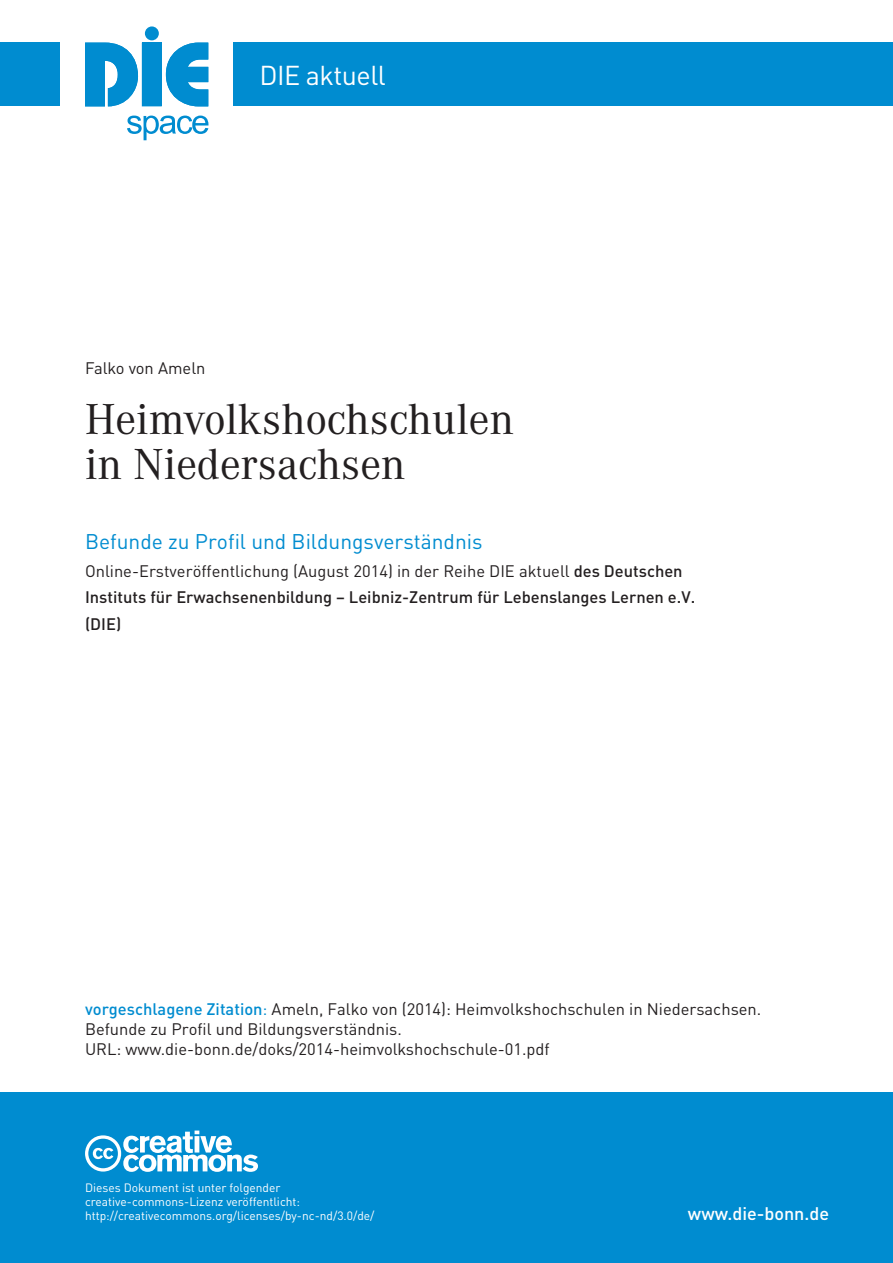
<style>
.page{position:relative;width:893px;height:1263px;background:#fff}
.page>*{position:absolute;margin:0;border:0;box-sizing:border-box;transform-origin:0 0}
.t1{font:45px/45px "Corporate A";color:#231f20}
.t2{font:27px "DIN Pro";letter-spacing:-.02em;color:#fff}
.t3{font:21px "DIN Pro";color:#008cd0}
.t4{font:500 18px "DIN Pro";color:#fff}
.t5{font:16.5px/19.8px "DIN Pro";color:#231f20}
.t6{font:500 16.5px/25.3px "DIN Pro";color:#231f20}
.t7{font:12px/14.4px "DIN Pro";color:#fff}
.s1{font-weight:400}
.s2{font-weight:500;color:#008cd0}
.s3{color:#008cd0}
</style>
<div class="page">
<div style="left:234px;top:43px;width:659px;height:63px;background:#008cd0"></div>
<div style="left:0;top:43px;width:60px;height:63px;background:#008cd0"></div>
<div style="left:0;top:1093px;width:893px;height:170px;background:#008cd0"></div>
<svg style="left:85px;top:1130px;width:173px;height:42px"></svg>
<svg style="left:85px;top:43px;width:123px;height:63px"></svg>
<div style="left:145px;top:26px;width:14px;height:14px;background:#008cd0;border-radius:50%"></div>
<svg style="left:127px;top:116px;width:81px;height:24px"></svg>
<h2 class="t2" style="left:259px;top:54px;width:128px">DIE aktuell</h2>
<p class="t5" style="left:85px;top:357px;width:122px">Falko von Ameln</p>
<h1 class="t1" style="left:85px;top:398px;width:430px">Heimvolkshochschulen in Niedersachsen</h1>
<p class="t3" style="left:85px;top:525px;width:399px">Befunde zu Profil und Bildungsverständnis</p>
<p class="t6" style="left:85px;top:557px;width:612px"><span class="s1">Online-Erstveröffentlichung (August 2014) in der Reihe DIE aktuell</span> des Deutschen<br>Instituts für Erwachsenenbildung – Leibniz-Zentrum für Lebenslanges Lernen e.V.</p>
<p class="t6" style="left:85px;top:610px;width:38px">(DIE)</p>
<p class="t5" style="left:85px;top:997px;width:678px"><span class="s2">vorgeschlagene Zitation</span><span class="s3">:</span> Ameln, Falko von (2014): Heimvolkshochschulen in Niedersachsen.<br>Befunde zu Profil und Bildungsverständnis.<br>URL: www.die-bonn.de/doks/2014-heimvolkshochschule-01.pdf</p>
<p class="t7" style="left:85px;top:1179px;width:291px">Dieses Dokument ist unter folgender creative-commons-Lizenz veröffentlicht: http://creativecommons.org/licenses/by-nc-nd/3.0/de/</p>
<p class="t4" style="left:688px;top:1199px;width:143px">www.die-bonn.de</p>
</div>
